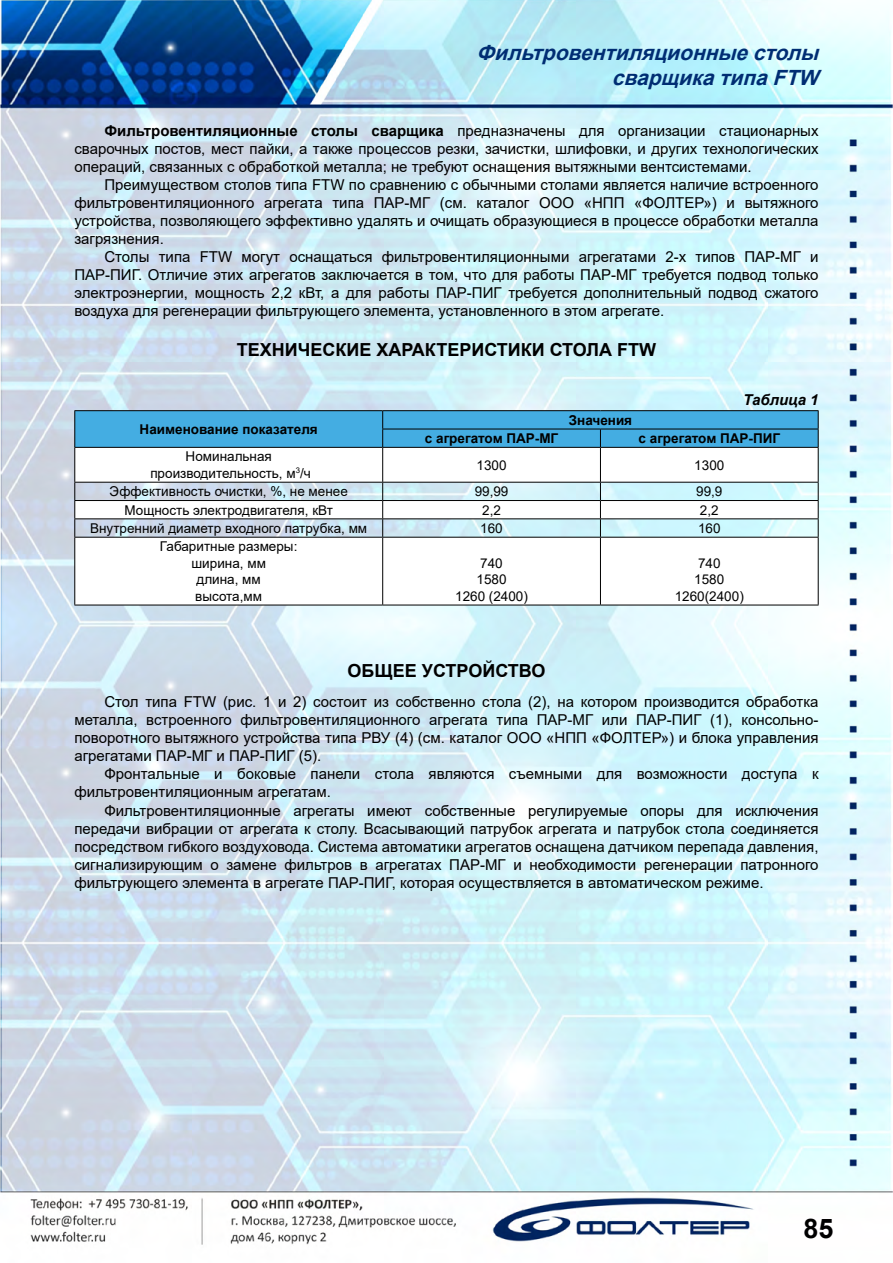
<style>
.page{position:relative;width:893px;height:1263px;background:#fff}
.page>*{position:absolute;margin:0;border:0;box-sizing:border-box;transform-origin:0 0}
.t1{font:700 27px "Arial";color:#000}
.t2{font:italic 700 21px/25.2px "Arial";color:#002d73;text-align:right}
.t3{font:700 18px "Arial";color:#000}
.t4{font:15px/18px "Arial";color:#000;text-align:justify}
.t5{font:italic 700 15px "Arial";color:#000}
.t6{font:13.5px/16.5px "Arial";color:#000;text-align:center}
.t7{font:700 13.5px "Arial";color:#000}
.s1{font-weight:700}
</style>
<div class="page">
<img style="left:0;top:0;width:893px;height:1245px">
<svg style="left:75px;top:448px;width:743px;height:157px"></svg>
<hr style="left:74px;top:410px;width:309px;height:1px;background:#000">
<hr style="left:383px;top:410px;width:217px;height:1px;background:#000">
<hr style="left:600px;top:410px;width:219px;height:1px;background:#000">
<svg style="left:74px;top:411px;width:745px;height:36px;background:#42a7db"></svg>
<hr style="left:74px;top:447px;width:309px;height:1px;background:#000">
<hr style="left:74px;top:448px;width:1px;height:34px;background:#000">
<hr style="left:383px;top:447px;width:217px;height:1px;background:#000">
<hr style="left:382px;top:448px;width:1px;height:34px;background:#000">
<hr style="left:600px;top:447px;width:219px;height:1px;background:#000">
<hr style="left:600px;top:448px;width:1px;height:34px;background:#000">
<hr style="left:818px;top:448px;width:1px;height:34px;background:#000">
<hr style="left:74px;top:482px;width:309px;height:1px;background:#000">
<hr style="left:383px;top:482px;width:217px;height:1px;background:#000">
<hr style="left:600px;top:482px;width:219px;height:1px;background:#000">
<hr style="left:74px;top:500px;width:309px;height:1px;background:#000">
<hr style="left:383px;top:500px;width:217px;height:1px;background:#000">
<hr style="left:600px;top:500px;width:219px;height:1px;background:#000">
<hr style="left:74px;top:518px;width:309px;height:1px;background:#000">
<svg style="left:74px;top:483px;width:1px;height:54px"></svg>
<hr style="left:383px;top:518px;width:217px;height:1px;background:#000">
<svg style="left:382px;top:483px;width:1px;height:54px"></svg>
<hr style="left:600px;top:518px;width:219px;height:1px;background:#000">
<svg style="left:600px;top:483px;width:1px;height:54px"></svg>
<svg style="left:818px;top:483px;width:1px;height:54px"></svg>
<hr style="left:74px;top:537px;width:309px;height:1px;background:#000">
<hr style="left:74px;top:538px;width:1px;height:67px;background:#000">
<hr style="left:383px;top:537px;width:217px;height:1px;background:#000">
<hr style="left:382px;top:538px;width:1px;height:67px;background:#000">
<hr style="left:600px;top:537px;width:219px;height:1px;background:#000">
<hr style="left:600px;top:538px;width:1px;height:67px;background:#000">
<hr style="left:818px;top:538px;width:1px;height:67px;background:#000">
<hr style="left:74px;top:605px;width:309px;height:1px;background:#000">
<hr style="left:383px;top:605px;width:217px;height:1px;background:#000">
<hr style="left:600px;top:605px;width:219px;height:1px;background:#000">
<h2 class="t2" style="left:476px;top:40px;width:351px">Фильтровентиляционныестолы сварщикатипаFTW</h2>
<p class="t4" style="left:74px;top:122px;width:746px;text-indent:30px"><span class="s1">Фильтровентиляционные столы сварщика</span> предназначены для организации стационарных сварочных постов, мест пайки, а также процессов резки, зачистки, шлифовки, и других технологических операций, связанных с обработкой металла; не требуют оснащения вытяжными вентсистемами.</p>
<p class="t4" style="left:74px;top:176px;width:746px;text-indent:30px">Преимуществом столов типа FTW по сравнению с обычными столами является наличие встроенного фильтровентиляционного агрегата типа ПАР-МГ (см. каталог ООО «НПП «ФОЛТЕР») и вытяжного устройства, позволяющего эффективно удалять и очищать образующиеся в процессе обработки металла загрязнения.</p>
<p class="t4" style="left:74px;top:248px;width:746px;text-indent:30px">Столы типа FTW могут оснащаться фильтровентиляционными агрегатами 2-х типов ПАР-МГ и ПАР-ПИГ. Отличие этих агрегатов заключается в том, что для работы ПАР-МГ требуется подвод только электроэнергии, мощность 2,2 кВт, а для работы ПАР-ПИГ требуется дополнительный подвод сжатого воздуха для регенерации фильтрующего элемента, установленного в этом агрегате.</p>
<p class="t3" style="left:237px;top:337px;width:421px">ТЕХНИЧЕСКИЕ ХАРАКТЕРИСТИКИ СТОЛА FTW</p>
<p class="t5" style="left:743px;top:389px;width:77px">Таблица 1</p>
<p class="t7" style="left:140px;top:420px;width:180px">Наименование показателя</p>
<p class="t7" style="left:569px;top:410px;width:65px">Значения</p>
<p class="t7" style="left:425px;top:429px;width:135px">с агрегатом ПАР-МГ</p>
<p class="t7" style="left:639px;top:429px;width:143px">с агрегатом ПАР-ПИГ</p>
<p class="t6" style="left:150px;top:448px;width:162px">Номинальная производительность, м<sup>3</sup>/ч</p>
<p class="t6" style="left:477px;top:457px;width:32px">1300</p>
<p class="t6" style="left:694px;top:457px;width:32px">1300</p>
<p class="t6" style="left:110px;top:483px;width:240px">Эффективность очистки, %, не менее</p>
<p class="t6" style="left:475px;top:483px;width:35px">99,99</p>
<p class="t6" style="left:696px;top:483px;width:28px">99,9</p>
<p class="t6" style="left:124px;top:501px;width:210px">Мощность электродвигателя, кВт</p>
<p class="t6" style="left:482px;top:501px;width:20px">2,2</p>
<p class="t6" style="left:700px;top:501px;width:20px">2,2</p>
<p class="t6" style="left:90px;top:520px;width:279px">Внутренний диаметр входного патрубка, мм</p>
<p class="t6" style="left:480px;top:520px;width:24px">160</p>
<p class="t6" style="left:698px;top:520px;width:24px">160</p>
<p class="t6" style="left:160px;top:538px;width:139px">Габаритные размеры: ширина, мм<br>длина, мм<br>высота,мм</p>
<p class="t6" style="left:455px;top:555px;width:74px">740<br>1580<br>1260 (2400)</p>
<p class="t6" style="left:675px;top:555px;width:71px">740<br>1580<br>1260(2400)</p>
<p class="t3" style="left:348px;top:658px;width:199px">ОБЩЕЕ УСТРОЙСТВО</p>
<p class="t4" style="left:74px;top:693px;width:746px;text-indent:30px">Стол типа FTW (рис. 1 и 2) состоит из собственно стола (2), на котором производится обработка металла, встроенного фильтровентиляционного агрегата типа ПАР-МГ или ПАР-ПИГ (1), консольно&shy;поворотного вытяжного устройства типа РВУ (4) (см. каталог ООО «НПП «ФОЛТЕР») и блока управления агрегатами ПАР-МГ и ПАР-ПИГ (5).</p>
<p class="t4" style="left:74px;top:765px;width:746px;text-indent:30px">Фронтальные и боковые панели стола являются съемными для возможности доступа к фильтровентиляционным агрегатам.</p>
<p class="t4" style="left:74px;top:801px;width:746px;text-indent:30px">Фильтровентиляционные агрегаты имеют собственные регулируемые опоры для исключения передачи вибрации от агрегата к столу. Всасывающий патрубок агрегата и патрубок стола соединяется посредством гибкого воздуховода. Система автоматики агрегатов оснащена датчиком перепада давления, сигнализирующим о замене фильтров в агрегатах ПАР-МГ и необходимости регенерации патронного фильтрующего элемента в агрегате ПАР-ПИГ, которая осуществляется в автоматическом режиме.</p>
<h1 class="t1" style="left:803px;top:1209px;width:32px">85</h1>
</div>
